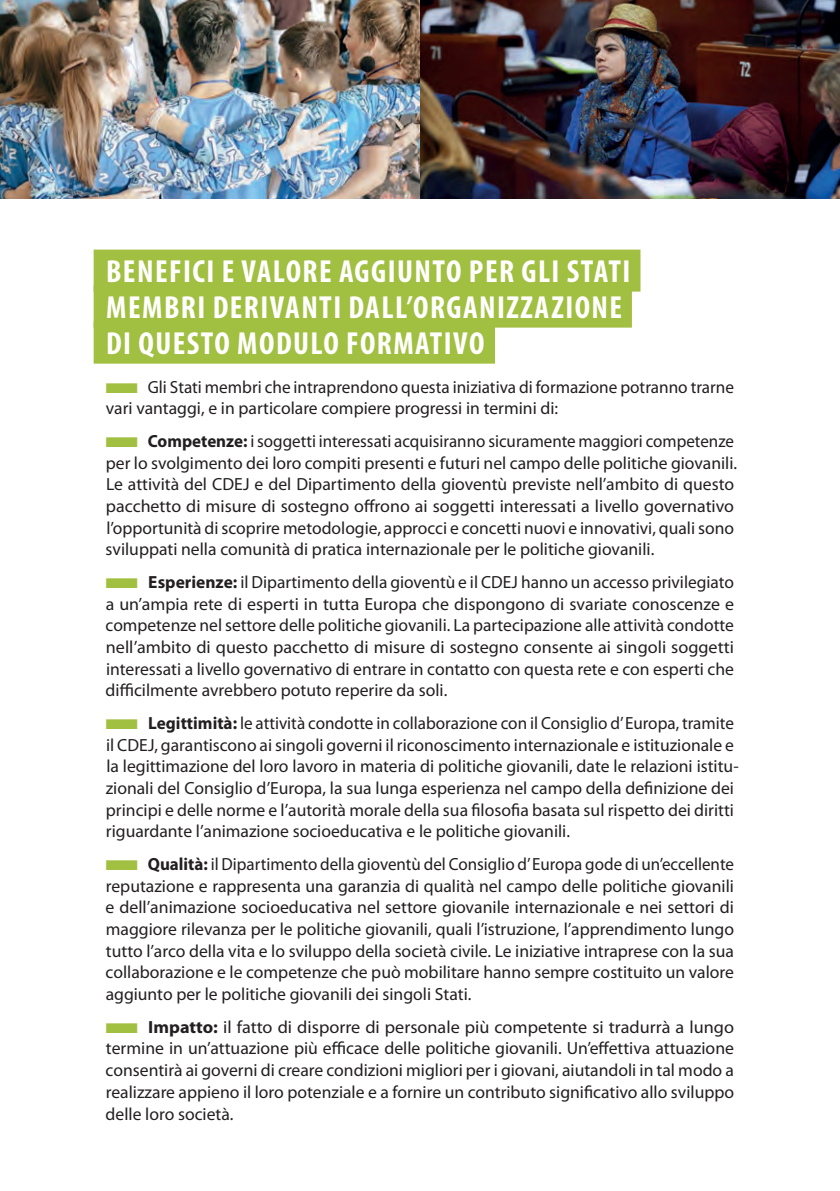
<style>
.page{position:relative;width:840px;height:1191px;background:#fff}
.page>*{position:absolute;margin:0;border:0;box-sizing:border-box;transform-origin:0 0}
.t1{font:700 condensed 32px/36px "Myriad Pro";letter-spacing:.045em;color:#fff}
.t2{font:17.6px/21.6px "Myriad Pro";color:#231f20;text-align:justify}
.t3{font:17.6px/21.6px "Myriad Pro";color:#231f20;scale:.96 1}
.s1{color:#a1bf40}
.s2{font-weight:700}
</style>
<div class="page">
<img style="left:0;top:0;width:839px;height:198px">
<div style="left:94px;top:250px;width:546px;height:42px;background:#a1bf40"></div>
<div style="left:94px;top:286px;width:537px;height:42px;background:#a1bf40"></div>
<div style="left:94px;top:322px;width:400px;height:42px;background:#a1bf40"></div>
<h1 class="t1" style="left:106px;top:252px;width:525px">BENEFICI E VALORE AGGIUNTO PER GLI STATI<br>MEMBRI DERIVANTI DALL’ORGANIZZAZIONE<br>DI QUESTO MODULO FORMATIVO</h1>
<p class="t2" style="left:105px;top:375px;width:630px"><span class="s1">■</span> Gli Stati membri che intraprendono questa iniziativa di formazione potranno trarne vari vantaggi, e in particolare compiere progressi in termini di:</p>
<p class="t3" style="left:105px;top:430px;width:659px"><span class="s1">■</span> <span class="s2">Competenze:</span> i soggetti interessati acquisiranno sicuramente maggiori competenze per lo svolgimento dei loro compiti presenti e futuri nel campo delle politiche giovanili.<br>Le attività del CDEJ e del Dipartimento della gioventù previste nell’ambito di questo pacchetto di misure di sostegno offrono ai soggetti interessati a livello governativo l’opportunità di scoprire metodologie, approcci e concetti nuovi e innovativi, quali sono sviluppati nella comunità di pratica internazionale per le politiche giovanili.</p>
<p class="t2" style="left:105px;top:571px;width:630px"><span class="s1">■</span> <span class="s2">Esperienze:</span> il Dipartimento della gioventù e il CDEJ hanno un accesso privilegiato a un’ampia rete di esperti in tutta Europa che dispongono di svariate conoscenze e competenze nel settore delle politiche giovanili. La partecipazione alle attività condotte nell’ambito di questo pacchetto di misure di sostegno consente ai singoli soggetti interessati a livello governativo di entrare in contatto con questa rete e con esperti che difficilmente avrebbero potuto reperire da soli.</p>
<p class="t2" style="left:105px;top:712px;width:635px;text-align:left"><span class="s1">■</span> <span class="s2">Legittimità:</span> le attività condotte in collaborazione con il Consiglio d’ Europa, tramite il CDEJ, garantiscono ai singoli governi il riconoscimento internazionale e istituzionale e la legittimazione del loro lavoro in materia di politiche giovanili, date le relazioni istitu&shy;zionali del Consiglio d’Europa, la sua lunga esperienza nel campo della definizione dei principi e delle norme e l’autorità morale della sua filosofia basata sul rispetto dei diritti riguardante l’animazione socioeducativa e le politiche giovanili.</p>
<p class="t2" style="left:105px;top:853px;width:630px"><span class="s1">■</span> <span class="s2">Qualità:</span> il Dipartimento della gioventù del Consiglio d’ Europa gode di un’eccellente reputazione e rappresenta una garanzia di qualità nel campo delle politiche giovanili e dell’animazione socioeducativa nel settore giovanile internazionale e nei settori di maggiore rilevanza per le politiche giovanili, quali l’istruzione, l’apprendimento lungo tutto l’arco della vita e lo sviluppo della società civile. Le iniziative intraprese con la sua collaborazione e le competenze che può mobilitare hanno sempre costituito un valore aggiunto per le politiche giovanili dei singoli Stati.</p>
<p class="t2" style="left:105px;top:1015px;width:630px"><span class="s1">■</span> <span class="s2">Impatto:</span> il fatto di disporre di personale più competente si tradurrà a lungo termine in un’attuazione più efficace delle politiche giovanili. Un’effettiva attuazione consentirà ai governi di creare condizioni migliori per i giovani, aiutandoli in tal modo a realizzare appieno il loro potenziale e a fornire un contributo significativo allo sviluppo delle loro società.</p>
</div>
